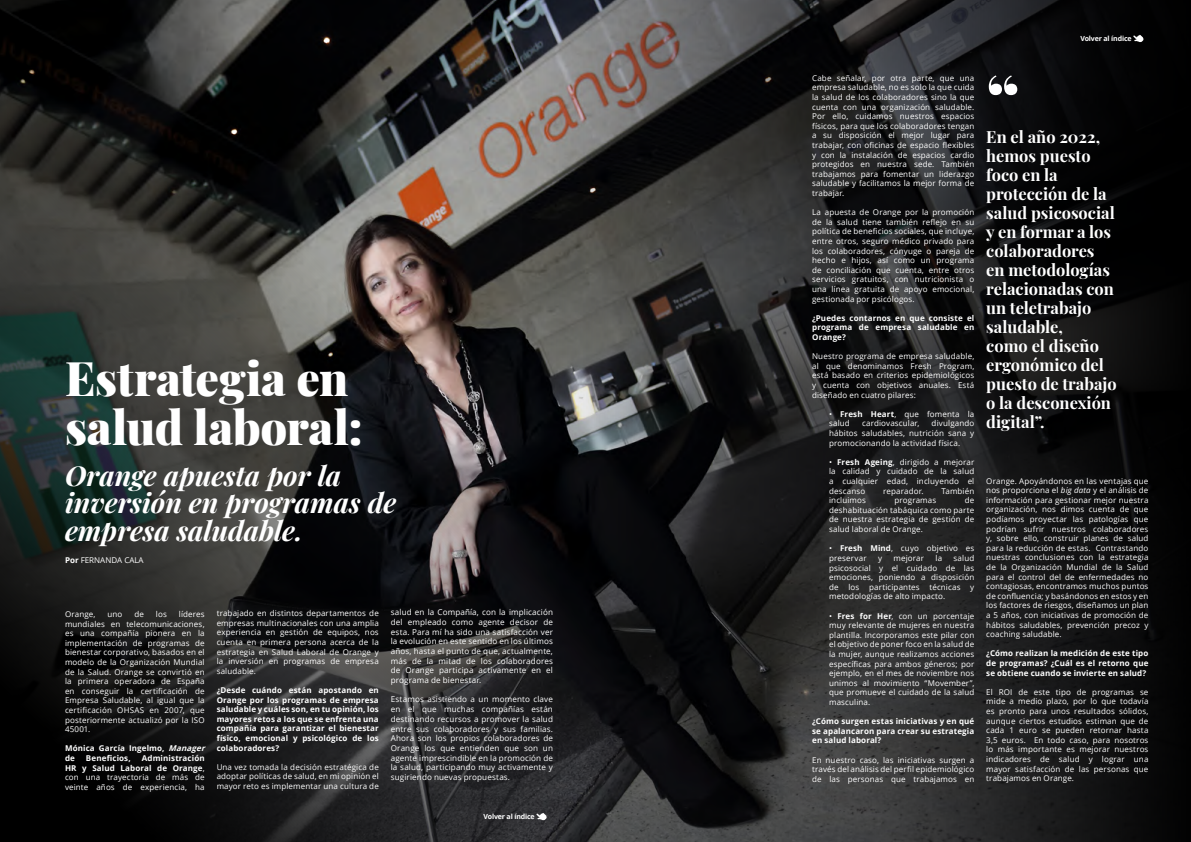
<style>
.page{position:relative;width:1191px;height:842px;background:#fff}
.page>*{position:absolute;margin:0;border:0;box-sizing:border-box;transform-origin:0 0}
.t1{font:900 66.6px "Playfair Display";color:#fff}
.t2{font:900 46.7px/48.5px "Playfair Display";letter-spacing:-.005em;color:#fff}
.t3{font:italic 700 27.5px/27.5px "Playfair Display";letter-spacing:-.005em;color:#fff}
.t4{font:700 16.4px/19px "Playfair Display";color:#fff}
.t5{font:8.1px/9.7px "Open Sans";letter-spacing:.015em;color:#fff;text-align:justify}
.t6{font:8px/9.6px "Open Sans";letter-spacing:.015em;color:#fff;text-align:justify}
.t7{font:700 8px/9.6px "Open Sans";letter-spacing:.015em;color:#fff;text-align:justify}
.t8{font:700 7px "Open Sans";letter-spacing:-.02em;color:#fff}
.s1{font-weight:700}
.s2{font-style:italic}
</style>
<div class="page">
<img style="left:0;top:0;width:1191px;height:842px">
<svg style="left:1133px;top:35px;width:11px;height:7px"></svg>
<svg style="left:536px;top:813px;width:11px;height:7px"></svg>
<h2 class="t2" style="left:65px;top:350px;width:299px">Estrategia en salud laboral:</h2>
<h3 class="t3" style="left:65px;top:460px;width:333px">Orange apuesta por la inversión en programas de empresa saludable.</h3>
<p class="t6" style="left:65px;top:555px;width:80px"><span class="s1">Por</span> FERNANDA CALA</p>
<p class="t6" style="left:65px;top:609px;width:141px;text-indent:114px">líderes mundiales en telecomunicaciones, es una compañía pionera en la implementación de programas de bienestar corporativo, basados en el modelo de la Organización Mundial de la Salud. Orange se convirtió en la primera operadora de España en conseguir la certificación de Empresa Saludable, al igual que la certificación OHSAS en 2007, que posteriormente actualizó por la ISO 45001.</p>
<p class="t7" style="left:65px;top:743px;width:144px">Mónica García Ingelmo, <span class="s2">Manager </span>de</p>
<p class="t6" style="left:65px;top:609px;width:32px">Orange,</p>
<p class="t6" style="left:107px;top:609px;width:16px">uno</p>
<p class="t6" style="left:134px;top:609px;width:11px">de</p>
<p class="t6" style="left:156px;top:609px;width:12px">los</p>
<p class="t6" style="left:65px;top:753px;width:141px;text-indent:77px"><span class="s1">Administración HR y Salud Laboral de Orange</span>, con una trayectoria de más de veinte años de experiencia, ha</p>
<p class="t7" style="left:86px;top:753px;width:46px">Beneficios,</p>
<p class="t6" style="left:217px;top:608px;width:164px">trabajado en distintos departamentos de empresas multinacionales con una amplia experiencia en gestión de equipos, nos cuenta en primera persona acerca de la estrategia en Salud Laboral de Orange y la inversión en programas de empresa saludable.</p>
<p class="t7" style="left:217px;top:685px;width:164px">¿Desde cuándo están apostando en Orange por los programas de empresa saludable y cuáles son, en tu opinión, los mayores retos a los que se enfrenta una compañía para garantizar el bienestar físico, emocional y psicológico de los colaboradores?</p>
<p class="t6" style="left:217px;top:762px;width:164px">Una vez tomada la decisión estratégica de adoptar políticas de salud, en mi opinión el mayor reto es implementar una cultura de</p>
<p class="t5" style="left:391px;top:607px;width:164px">salud en la Compañía, con la implicación del empleado como agente decisor de esta. Para mí ha sido una satisfacción ver la evolución en este sentido en los últimos años, hasta el punto de que, actualmente, más de la mitad de los colaboradores de Orange participa activamente en el programa de bienestar.</p>
<p class="t5" style="left:391px;top:694px;width:164px">Estamos asistiendo a un momento clave en el que muchas compañías están destinando recursos a promover la salud entre sus colaboradores y sus familias.<br>Ahora son los propios colaboradores de Orange los que entienden que son un agente imprescindible en la promoción de la salud, participando muy activamente y sugiriendo nuevas propuestas.</p>
<p class="t8" style="left:483px;top:811px;width:53px">Volver al índice</p>
<p class="t8" style="left:1080px;top:33px;width:53px">Volver al índice</p>
<p class="t6" style="left:812px;top:73px;width:164px">Cabe señalar, por otra parte, que una empresa saludable, no es solo la que cuida la salud de los colaboradores sino la que cuenta con una organización saludable.<br>Por ello, cuidamos nuestros espacios físicos, para que los colaboradores tengan a su disposición el mejor lugar para trabajar, con oficinas de espacio flexibles y con la instalación de espacios cardio protegidos en nuestra sede. También trabajamos para fomentar un liderazgo saludable y facilitamos la mejor forma de trabajar.</p>
<p class="t6" style="left:812px;top:207px;width:164px">La apuesta de Orange por la promoción de la salud tiene también reflejo en su política de beneficios sociales, que incluye, entre otros, seguro médico privado para los colaboradores, cónyuge o pareja de hecho e hijos, así como un programa de conciliación que cuenta, entre otros servicios gratuitos, con nutricionista o una línea gratuita de apoyo emocional, gestionada por psicólogos.</p>
<p class="t7" style="left:812px;top:313px;width:164px">¿Puedes contarnos en que consiste el programa de empresa saludable en Orange?</p>
<p class="t6" style="left:812px;top:351px;width:164px">Nuestro programa de empresa saludable, al que denominamos Fresh Program, está basado en criterios epidemiológicos y cuenta con objetivos anuales. Está diseñado en cuatro pilares:</p>
<p class="t6" style="left:829px;top:409px;width:147px">• <span class="s1">Fresh Heart</span>, que fomenta la salud</p>
<p class="t6" style="left:829px;top:419px;width:147px;text-indent:102px">divulgando hábitos saludables, nutrición sana y promocionando la actividad física.</p>
<p class="t6" style="left:829px;top:457px;width:147px">• <span class="s1">Fresh Ageing</span>, dirigido a mejorar la calidad y cuidado de la salud a cualquier edad, incluyendo el descanso</p>
<p class="t6" style="left:862px;top:419px;width:59px">cardiovascular,</p>
<p class="t6" style="left:883px;top:486px;width:42px">reparador.</p>
<p class="t6" style="left:941px;top:486px;width:34px">También</p>
<p class="t6" style="left:829px;top:495px;width:147px;text-indent:136px">de deshabituación tabáquica como parte de nuestra estrategia de gestión de salud laboral de Orange.</p>
<p class="t6" style="left:829px;top:543px;width:147px">• <span class="s1">Fresh Mind</span>, cuyo objetivo es preservar</p>
<p class="t6" style="left:829px;top:495px;width:38px">incluimos</p>
<p class="t6" style="left:894px;top:495px;width:43px">programas</p>
<p class="t6" style="left:829px;top:553px;width:147px;text-indent:124px">salud psicosocial y el cuidado de las emociones, poniendo a disposición de los participantes técnicas y metodologías de alto impacto.</p>
<p class="t6" style="left:829px;top:611px;width:147px">• <span class="s1">Fres for Her</span>, con un porcentaje muy relevante de mujeres en nuestra plantilla. Incorporamos este pilar con el objetivo de poner foco en la salud de la mujer, aunque realizamos acciones específicas para ambos géneros; por ejemplo, en el mes de noviembre nos unimos al movimiento “Movember”, que promueve el cuidado de la salud masculina.</p>
<p class="t7" style="left:812px;top:716px;width:164px">¿Cómo surgen estas iniciativas y en qué se apalancaron para crear su estrategia en salud laboral?</p>
<p class="t6" style="left:812px;top:755px;width:164px">En nuestro caso, las iniciativas surgen a través del análisis del perfil epidemiológico de las personas que trabajamos en</p>
<p class="t6" style="left:878px;top:553px;width:6px">y</p>
<p class="t6" style="left:893px;top:553px;width:32px">mejorar</p>
<p class="t6" style="left:935px;top:553px;width:8px">la</p>
<h1 class="t1" style="left:986px;top:47px;width:34px">“</h1>
<p class="t4" style="left:986px;top:126px;width:132px">En el año 2022, hemos puesto foco en la protección de la salud psicosocial y en formar a los colaboradores en metodologías relacionadas con un teletrabajo saludable,<br>como el diseño ergonómico del puesto de trabajo o la desconexión digital”.</p>
<p class="t6" style="left:986px;top:476px;width:164px">Orange. Apoyándonos en las ventajas que nos proporciona el <span class="s2">big data</span> y el análisis de información para gestionar mejor nuestra organización, nos dimos cuenta de que podíamos proyectar las patologías que podrían sufrir nuestros colaboradores y, sobre ello, construir planes de salud para la reducción de estas. Contrastando nuestras conclusiones con la estrategia de la Organización Mundial de la Salud para el control del de enfermedades no contagiosas, encontramos muchos puntos de confluencia; y basándonos en estos y en los factores de riesgos, diseñamos un plan a 5 años, con iniciativas de promoción de hábitos saludables, prevención precoz y coaching saludable.</p>
<p class="t7" style="left:986px;top:648px;width:164px">¿Cómo realizan la medición de este tipo de programas? ¿Cuál es el retorno que se obtiene cuando se invierte en salud?</p>
<p class="t6" style="left:986px;top:687px;width:164px">El ROI de este tipo de programas se mide a medio plazo, por lo que todavía es pronto para unos resultados sólidos, aunque ciertos estudios estiman que de cada 1 euro se pueden retornar hasta 3,5 euros. En todo caso, para nosotros lo más importante es mejorar nuestros indicadores de salud y lograr una mayor satisfacción de las personas que trabajamos en Orange.</p>
</div>
